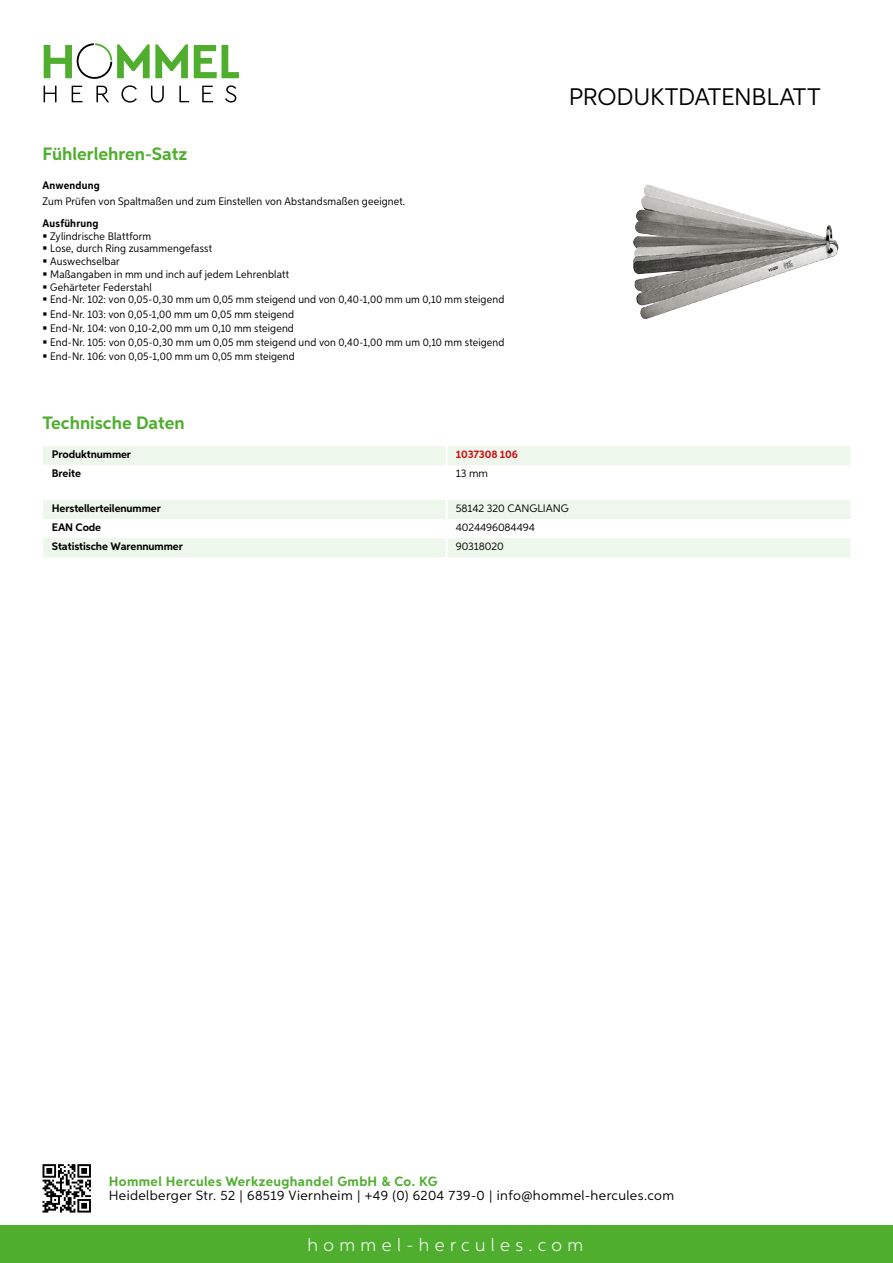
<style>
.page{position:relative;width:893px;height:1263px;background:#fff}
.page>*{position:absolute;margin:0;border:0;box-sizing:border-box;transform-origin:0 0}
.t1{font:24px "Aspira";letter-spacing:-.01em;color:#000}
.t2{font:700 18px "Aspira";color:#50ae2f}
.t3{font:300 18px "Aspira";letter-spacing:.3em;color:#fff}
.t4{font:13.5px "Aspira";letter-spacing:.03em;color:#000}
.t5{font:700 13.5px "Aspira";letter-spacing:.03em;color:#50ae2f}
.t6{font:10.95px/12.8px "Aspira Nar";letter-spacing:.015em;color:#000}
.t7{font:700 10.95px "Aspira";letter-spacing:-.01em;color:#000}
.t8{font:10.95px "Aspira";letter-spacing:-.01em;color:#000}
.t9{font:700 10.95px "Aspira Nar";letter-spacing:.02em;color:#000}
.t10{font:700 10.95px "Aspira";letter-spacing:-.01em;color:#cd1013}
</style>
<div class="page">
<div style="left:0;top:1226px;width:893px;height:37px;background:#50ae2f"></div>
<svg style="left:43px;top:1164px;width:48px;height:48px"></svg>
<svg style="left:194px;top:45px;width:45px;height:33px"></svg>
<svg style="left:44px;top:43px;width:144px;height:36px"></svg>
<svg style="left:44px;top:86px;width:13px;height:16px"></svg>
<svg style="left:72px;top:86px;width:10px;height:16px"></svg>
<svg style="left:96px;top:86px;width:13px;height:16px"></svg>
<svg style="left:121px;top:85px;width:16px;height:18px"></svg>
<svg style="left:151px;top:86px;width:13px;height:17px"></svg>
<svg style="left:179px;top:86px;width:10px;height:16px"></svg>
<svg style="left:202px;top:86px;width:11px;height:16px"></svg>
<svg style="left:225px;top:85px;width:11px;height:18px"></svg>
<div style="left:43px;top:446px;width:807px;height:19px;background:#eef7eb"></div>
<svg style="left:43px;top:500px;width:807px;height:57px"></svg>
<hr style="left:445px;top:538px;width:3px;height:19px;background:#fff">
<img style="left:633px;top:184px;width:206px;height:135px">
<h2 class="t2" style="left:43px;top:142px;width:146px">Fühlerlehren-Satz</h2>
<p class="t9" style="left:43px;top:179px;width:59px">Anwendung</p>
<p class="t6" style="left:43px;top:194px;width:364px">Zum Prüfen von Spaltmaßen und zum Einstellen von Abstandsmaßen geeignet.</p>
<p class="t9" style="left:43px;top:216px;width:58px">Ausführung</p>
<p class="t6" style="left:50px;top:229px;width:456px">Zylindrische Blattform<br>Lose, durch Ring zusammengefasst<br>Auswechselbar<br>Maßangaben in mm und inch auf jedem Lehrenblatt<br>Gehärteter Federstahl<br>End-Nr. 102: von 0,05-0,30 mm um 0,05 mm steigend und von 0,40-1,00 mm um 0,10 mm steigend</p>
<p class="t6" style="left:50px;top:307px;width:456px;line-height:14.1px">End-Nr. 103: von 0,05-1,00 mm um 0,05 mm steigend<br>End-Nr. 104: von 0,10-2,00 mm um 0,10 mm steigend<br>End-Nr. 105: von 0,05-0,30 mm um 0,05 mm steigend und von 0,40-1,00 mm um 0,10 mm steigend End-Nr. 106: von 0,05-1,00 mm um 0,05 mm steigend</p>
<h1 class="t1" style="left:569px;top:82px;width:253px">Produktdatenblatt</h1>
<h2 class="t2" style="left:43px;top:412px;width:144px">Technische Daten</h2>
<p class="t7" style="left:52px;top:448px;width:81px">Produktnummer</p>
<p class="t10" style="left:456px;top:448px;width:64px">1037308 106</p>
<p class="t7" style="left:52px;top:467px;width:31px">Breite</p>
<p class="t8" style="left:456px;top:467px;width:34px">13 mm</p>
<p class="t7" style="left:52px;top:501px;width:111px">Herstellerteilenummer</p>
<p class="t8" style="left:456px;top:501px;width:114px">58142 320 CAN GLIAN G</p>
<p class="t7" style="left:52px;top:520px;width:51px">EAN Code</p>
<p class="t8" style="left:456px;top:520px;width:81px">4024496084494</p>
<p class="t7" style="left:52px;top:539px;width:132px">Statistische Warennummer</p>
<p class="t8" style="left:456px;top:540px;width:49px">90318020</p>
<p class="t5" style="left:109px;top:1172px;width:330px">Hommel Hercules Werkzeughandel GmbH &amp; Co. KG</p>
<p class="t4" style="left:109px;top:1187px;width:567px">Heidelberger Str. 52 | 68519 Viernheim | +49 (0) 6204 739-0 | info@hommel-hercules.com</p>
<h2 class="t3" style="left:307px;top:1234px;width:277px">hommel-hercules.com</h2>
</div>
